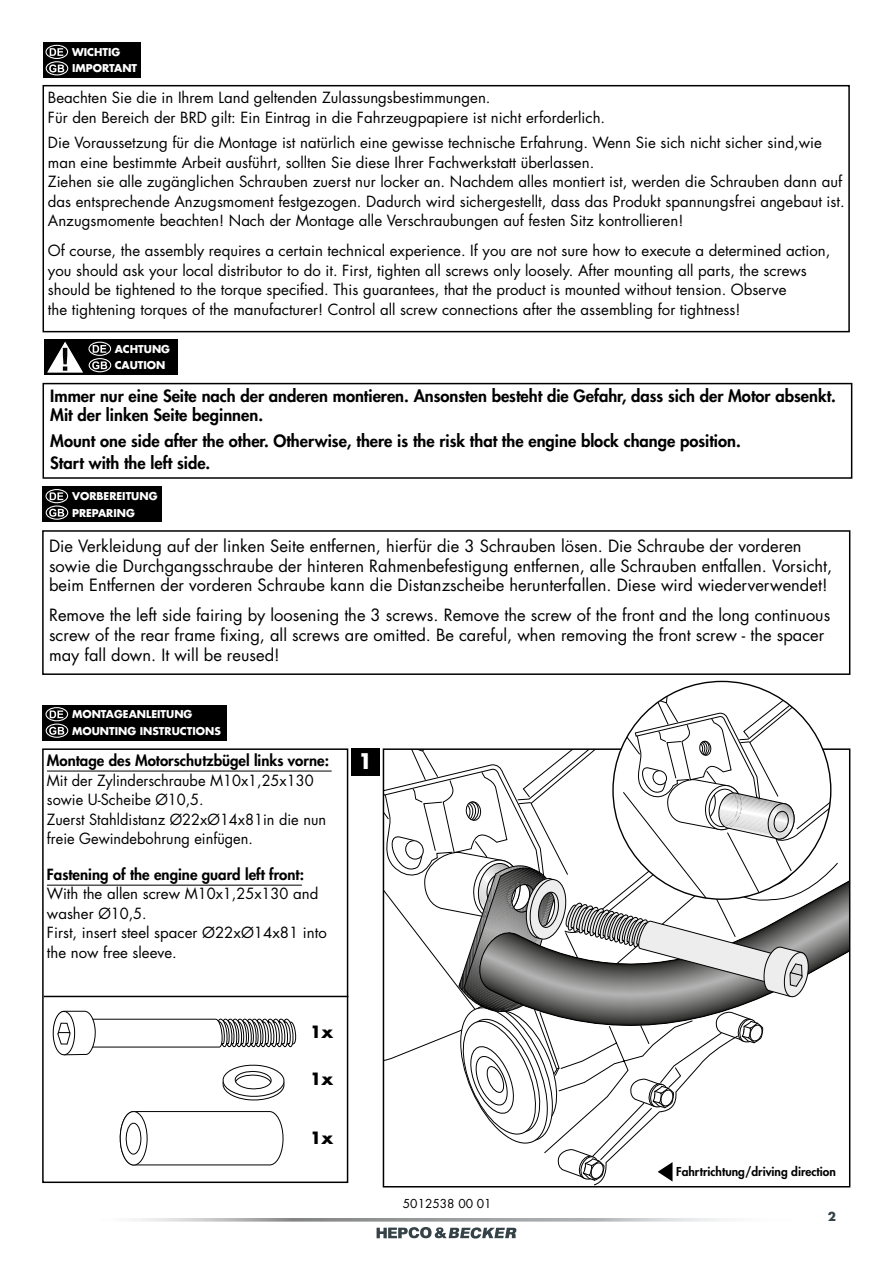
<style>
.page{position:relative;width:893px;height:1263px;background:#fff}
.page>*{position:absolute;margin:0;border:0;box-sizing:border-box;transform-origin:0 0}
.t1{font:700 21px "Futura Std";color:#fff}
.t2{font:16.5px/19.5px "Futura Std";color:#000}
.t3{font:800 16.5px/19.5px "Futura Std";color:#000}
.t4{font:700 16.5px "Futura Std";color:#000}
.t5{font:15px/19.5px "Futura Std";color:#000}
.t6{font:800 15px "Futura Std";color:#000}
.t7{font:800 12px "Futura Std";color:#000}
.t8{font:12px "Futura Std";color:#000}
.t9{font:700 12px "Futura Std";color:#354248}
.t10{font:700 10.5px/16.5px "Futura Std";color:#fff}
</style>
<div class="page">
<svg style="left:134px;top:1218px;width:593px;height:3px;background:#b3b4b5"></svg>
<svg style="left:377px;top:1227px;width:139px;height:11px"></svg>
<div style="left:43px;top:85px;width:807px;height:247px;border:2px solid #000"></div>
<div style="left:43px;top:43px;width:97px;height:35px;background:#000"></div>
<svg style="left:50px;top:48px;width:13px;height:8px"></svg>
<div style="left:45px;top:45px;width:23px;height:14px;border:1px solid #fff;border-radius:50%"></div>
<svg style="left:49px;top:64px;width:15px;height:8px"></svg>
<div style="left:46px;top:61px;width:22px;height:14px;border:1px solid #fff;border-radius:50%"></div>
<div style="left:42px;top:530px;width:808px;height:145px;border:2px solid #000"></div>
<div style="left:43px;top:487px;width:119px;height:35px;background:#000"></div>
<svg style="left:50px;top:492px;width:13px;height:8px"></svg>
<div style="left:45px;top:489px;width:23px;height:14px;border:1px solid #fff;border-radius:50%"></div>
<svg style="left:49px;top:509px;width:15px;height:8px"></svg>
<div style="left:46px;top:505px;width:22px;height:15px;border:1px solid #fff;border-radius:50%"></div>
<div style="left:43px;top:383px;width:809px;height:96px;border:2px solid #000"></div>
<div style="left:44px;top:339px;width:134px;height:36px;background:#000"></div>
<svg style="left:93px;top:345px;width:13px;height:8px"></svg>
<div style="left:88px;top:342px;width:23px;height:14px;border:1px solid #fff;border-radius:50%"></div>
<svg style="left:92px;top:361px;width:15px;height:8px"></svg>
<div style="left:89px;top:358px;width:22px;height:14px;border:1px solid #fff;border-radius:50%"></div>
<svg style="left:47px;top:341px;width:36px;height:32px"></svg>
<div style="left:43px;top:705px;width:184px;height:35px;background:#000"></div>
<svg style="left:50px;top:710px;width:13px;height:8px"></svg>
<div style="left:45px;top:707px;width:23px;height:14px;border:1px solid #fff;border-radius:50%"></div>
<svg style="left:49px;top:727px;width:15px;height:8px"></svg>
<div style="left:46px;top:723px;width:22px;height:15px;border:1px solid #fff;border-radius:50%"></div>
<div style="left:42px;top:748px;width:306px;height:435px;border:2px solid #000"></div>
<svg style="left:810px;top:862px;width:37px;height:112px"></svg>
<div style="left:351px;top:748px;width:29px;height:28px;background:#000"></div>
<svg style="left:119px;top:1111px;width:165px;height:55px"></svg>
<svg style="left:222px;top:1064px;width:63px;height:37px"></svg>
<hr style="left:47px;top:771px;width:285px;height:1px;background:#000">
<hr style="left:47px;top:885px;width:255px;height:1px;background:#000">
<svg style="left:52px;top:1010px;width:245px;height:46px"></svg>
<hr style="left:44px;top:996px;width:304px;height:1px;background:#000">
<svg style="left:644px;top:681px;width:187px;height:218px"></svg>
<svg style="left:383px;top:713px;width:427px;height:468px"></svg>
<div style="left:653px;top:770px;width:14px;height:15px;background:#fff;border-radius:50%"></div>
<div style="left:653px;top:770px;width:14px;height:15px;border:1px solid #000;border-radius:50%"></div>
<p class="t10" style="left:72px;top:43px;width:67px">WICHTIG<br>IMPORTANT</p>
<p class="t5" style="left:48px;top:88px;width:559px">Beachten Sie die in Ihrem Land geltenden Zulassungsbestimmungen.<br>Für den Bereich der BRD gilt: Ein Eintrag in die Fahrzeugpapiere ist nicht erforderlich.</p>
<p class="t5" style="left:48px;top:133px;width:798px">Die Voraussetzung für die Montage ist natürlich eine gewisse technische Erfahrung. Wenn Sie sich nicht sicher sind,wie man eine bestimmte Arbeit ausführt, sollten Sie diese Ihrer Fachwerkstatt überlassen.<br>Ziehen sie alle zugänglichen Schrauben zuerst nur locker an. Nachdem alles montiert ist, werden die Schrauben dann auf das entsprechende Anzugsmoment festgezogen. Dadurch wird sichergestellt, dass das Produkt spannungsfrei angebaut ist.<br>Anzugsmomente beachten! Nach der Montage alle Verschraubungen auf festen Sitz kontrollieren!</p>
<p class="t5" style="left:48px;top:241px;width:784px">Of course, the assembly requires a certain technical experience. If you are not sure how to execute a determined action, you should ask your local distributor to do it. First, tighten all screws only loosely. After mounting all parts, the screws should be tightened to the torque specified. This guarantees, that the product is mounted without tension. Observe<br>the tightening torques of the manufacturer! Control all screw connections after the assembling for tightness!</p>
<p class="t10" style="left:115px;top:340px;width:57px">ACHTUNG<br>CAUTION</p>
<p class="t3" style="left:50px;top:386px;width:787px">Immer nur eine Seite nach der anderen montieren. Ansonsten besteht die Gefahr, dass sich der Motor absenkt.<br>Mit der linken Seite beginnen.</p>
<p class="t3" style="left:50px;top:429px;width:692px;line-height:22.5px">Mount one side after the other. Otherwise, there is the risk that the engine block change position.<br>Start with the left side.</p>
<p class="t10" style="left:72px;top:488px;width:87px">VORBEREITUNG<br>PREPARING</p>
<p class="t2" style="left:49px;top:537px;width:785px">Die Verkleidung auf der linken Seite entfernen, hierfür die 3 Schrauben lösen. Die Schraube der vorderen sowie die Durchgangsschraube der hinteren Rahmenbefestigung entfernen, alle Schrauben entfallen. Vorsicht, beim Entfernen der vorderen Schraube kann die Distanzscheibe herunterfallen. Diese wird wiederverwendet!</p>
<p class="t2" style="left:49px;top:606px;width:783px">Remove the left side fairing by loosening the 3 screws. Remove the screw of the front and the long continuous screw of the rear frame fixing, all screws are omitted. Be careful, when removing the front screw - the spacer may fall down. It will be reused!</p>
<p class="t10" style="left:72px;top:706px;width:150px">MONTAGEANLEITUNG<br>MOUNTING INSTRUCTIONS</p>
<p class="t6" style="left:47px;top:751px;width:284px">Montage des Motorschutzbügel links vorne:</p>
<p class="t5" style="left:47px;top:770px;width:281px">Mit der Zylinderschraube M10x1,25x130 sowie U-Scheibe Ø10,5.<br>Zuerst Stahldistanz Ø22xØ14x81in die nun freie Gewindebohrung einfügen.</p>
<p class="t6" style="left:47px;top:864px;width:259px">Fastening of the engine guard left front:</p>
<p class="t5" style="left:47px;top:884px;width:281px">With the allen screw M10x1,25x130 and washer Ø10,5.<br>First, insert steel spacer Ø22xØ14x81 into the now free sleeve.</p>
<p class="t4" style="left:310px;top:1020px;width:25px">1x</p>
<p class="t4" style="left:310px;top:1068px;width:25px">1x</p>
<p class="t4" style="left:310px;top:1127px;width:25px">1x</p>
<h1 class="t1" style="left:358px;top:747px;width:16px">1</h1>
<p class="t8" style="left:403px;top:1196px;width:90px">5012538 00 01</p>
<p class="t7" style="left:676px;top:1164px;width:161px">Fahrtrichtung/driving direction</p>
<p class="t9" style="left:828px;top:1208px;width:10px">2</p>
</div>
